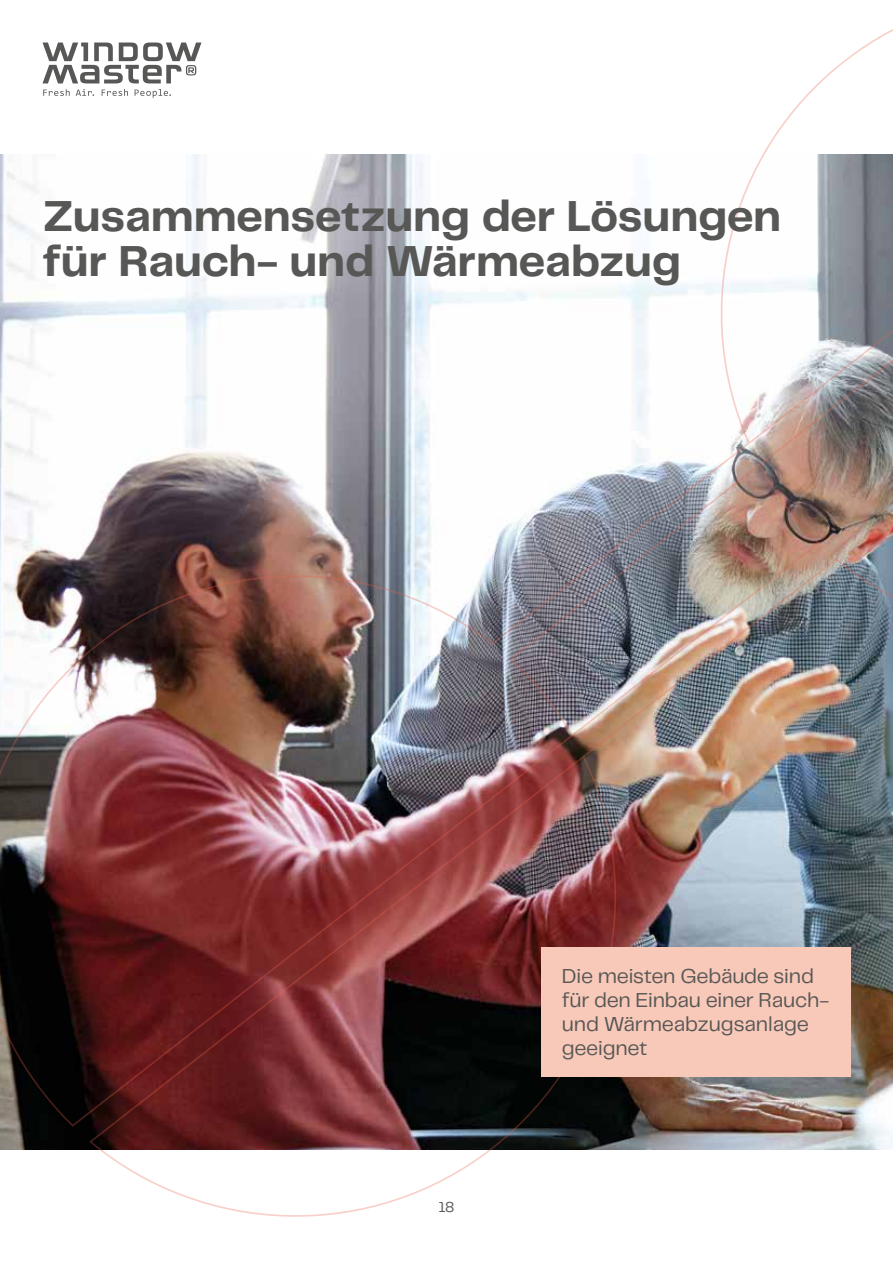
<style>
.page{position:relative;width:893px;height:1263px;background:#fff}
.page>*{position:absolute;margin:0;border:0;box-sizing:border-box;transform-origin:0 0}
.t1{font:700 45px/45px "Telegraf";letter-spacing:-.005em;color:#575756}
.t2{font:21px/24px "Telegraf";letter-spacing:-.01em;color:#575756}
.t3{font:15px "Telegraf";color:#575756}
</style>
<div class="page">
<img style="left:0;top:29px;width:893px;height:1188px">
<div style="left:541px;top:947px;width:309px;height:129px;background:#f8c9b9"></div>
<h1 class="t1" style="left:43px;top:194px;width:740px">Zusammensetzung der Lösungen für Rauch- und Wärmeabzug</h1>
<p class="t3" style="left:438px;top:1197px;width:18px">18</p>
<p class="t2" style="left:562px;top:963px;width:269px">Die meisten Gebäude sind für den Einbau einer Rauch&shy;und Wärmeabzugsanlage geeignet</p>
</div>
